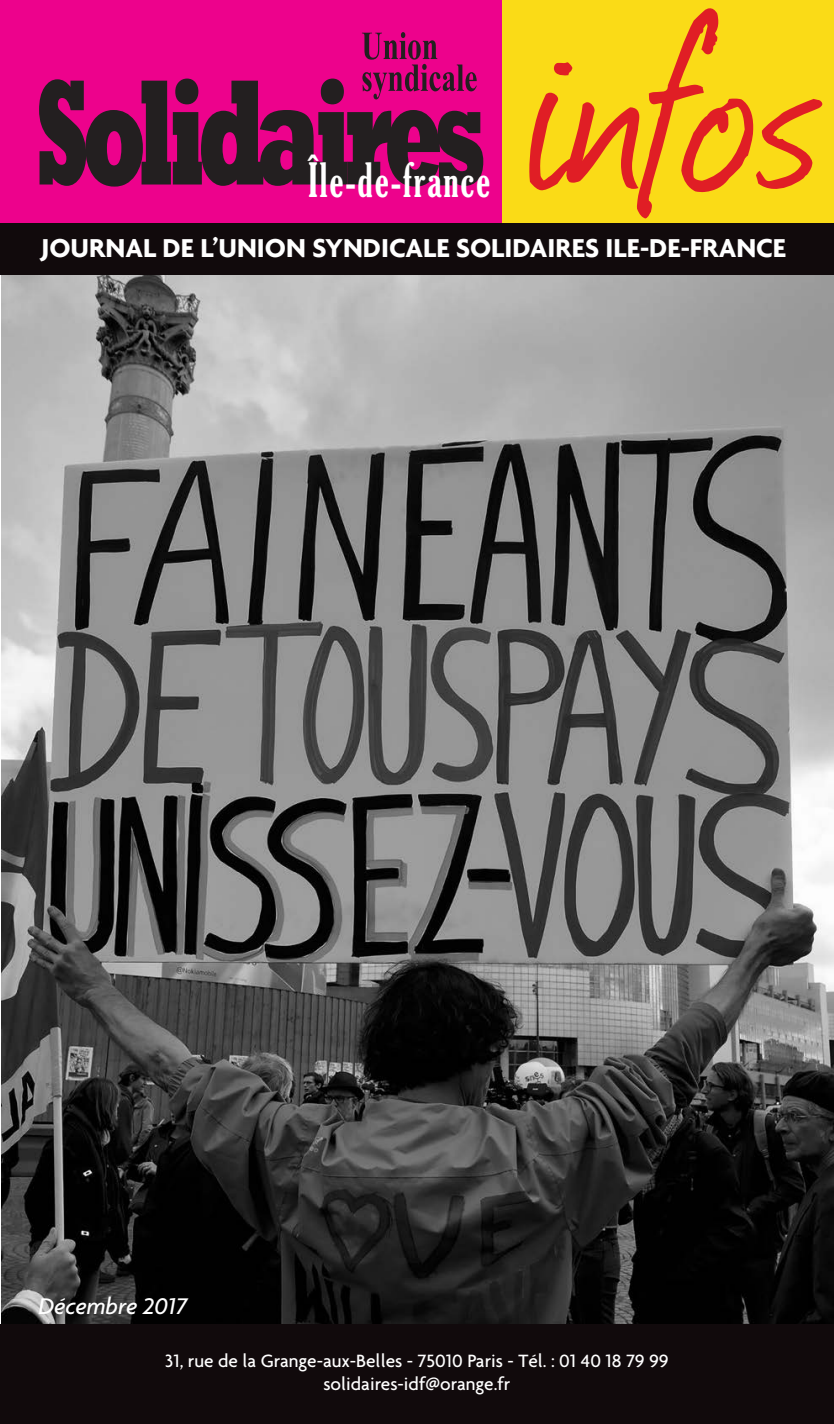
<style>
.page{position:relative;width:834px;height:1424px;background:#fff}
.page>*{position:absolute;margin:0;border:0;box-sizing:border-box;transform-origin:0 0}
.t1{font:281.93px "Journal";letter-spacing:-.015em;color:#e01e25}
.t2{font:extra-condensed 45.85px "Gloucester";letter-spacing:.04em;color:#fff}
.t3{font:700 28px "Agenda";color:#fff}
.t4{font:italic 500 24.5px "Agenda";letter-spacing:-.005em;color:#fff}
.t5{font:500 19.25px/23.1px "Agenda";color:#fff;text-align:center}
</style>
<div class="page">
<img style="left:1px;top:275px;width:832px;height:1049px">
<div style="left:501px;top:0;width:332px;height:228px;background:#fadb17"></div>
<div style="left:0;top:0;width:501px;height:228px;background:#ed028c"></div>
<div style="left:0;top:224px;width:833px;height:51px;background:#110a0c"></div>
<div style="left:0;top:1324px;width:833px;height:100px;background:#110a0c"></div>
<svg style="left:39px;top:32px;width:444px;height:155px"></svg>
<h2 class="t2" style="left:308px;top:154px;width:183px">Île-de-france</h2>
<h1 class="t1" style="left:533px;top:-86px;width:291px">infos</h1>
<h3 class="t3" style="left:41px;top:230px;width:746px">JOURNAL DE L’UNION SYNDICALE SOLIDAIRES ILE-DE-FRANCE</h3>
<p class="t4" style="left:39px;top:1291px;width:150px">Décembre 2017</p>
<p class="t5" style="left:165px;top:1348px;width:505px">31, rue de la Grange-aux-Belles - 75010 Paris - Tél. : 01 40 18 79 99 solidaires-idf@orange.fr</p>
</div>
